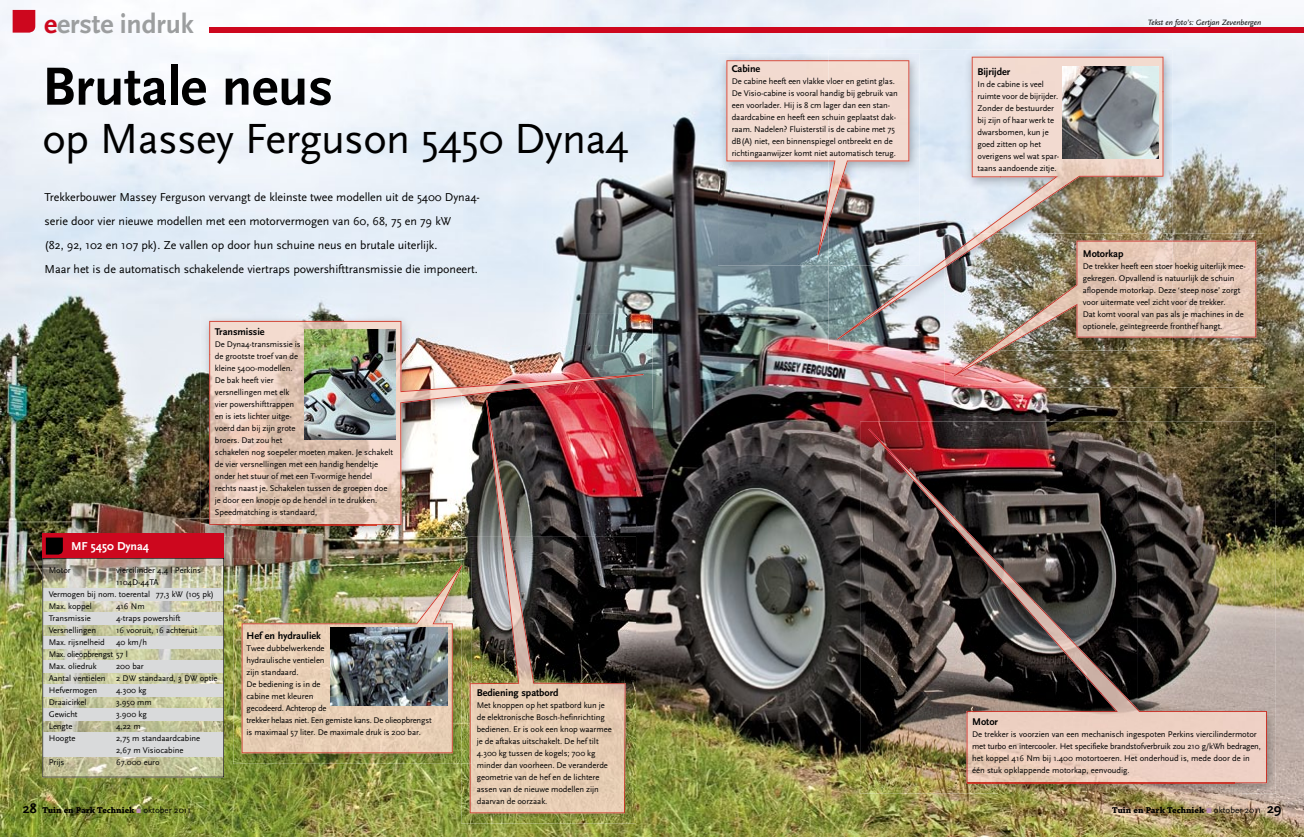
<style>
.page{position:relative;width:1304px;height:837px;background:#fff}
.page>*{position:absolute;margin:0;border:0;box-sizing:border-box;transform-origin:0 0}
.t1{font:700 56px "Scala Sans OT";letter-spacing:-.005em;color:#000}
.t2{font:44px "Scala Sans OT";letter-spacing:-.015em;color:#000}
.t3{font:700 28px "Scala Sans OT";letter-spacing:-.005em;color:#9c9e9f}
.t4{font:12px/24px "Scala Sans OT";letter-spacing:-.005em;color:#000}
.t5{font:700 12px "Scala Sans OT";letter-spacing:-.005em;color:#fff}
.t6{font:700 10.2px "Scala Sans OT";letter-spacing:-.005em;color:#000}
.t7{font:700 9px "Chaparral Pro";color:#000}
.t8{font:8.6px/12px "Scala Sans OT";letter-spacing:-.005em;color:#000}
.t9{font:italic 8px "Scala Sans OT";letter-spacing:-.005em;color:#000}
.s1{color:#cd071e}
.s2{font-family:"Scala Sans OT";font-size:14px}
.s3{color:#bb8eb4}
.s4{font-family:"Scala Sans OT";font-weight:400}
</style>
<div class="page">
<img style="left:0;top:0;width:1304px;height:836px">
<svg style="left:13px;top:10px;width:22px;height:23px"></svg>
<div style="left:209px;top:27px;width:443px;height:6px;background:#cd071e"></div>
<div style="left:652px;top:27px;width:652px;height:6px;background:#cd071e"></div>
<img style="left:718px;top:53px;width:110px;height:212px">
<img style="left:726px;top:60px;width:102px;height:195px">
<img style="left:860px;top:421px;width:277px;height:270px">
<img style="left:1137px;top:421px;width:139px;height:304px">
<img style="left:860px;top:691px;width:138px;height:102px">
<img style="left:998px;top:691px;width:140px;height:19px">
<img style="left:1242px;top:725px;width:34px;height:68px">
<img style="left:998px;top:783px;width:244px;height:10px">
<img style="left:919px;top:481px;width:35px;height:44px">
<img style="left:953px;top:518px;width:36px;height:46px">
<img style="left:988px;top:554px;width:35px;height:50px">
<img style="left:1023px;top:590px;width:35px;height:53px">
<img style="left:1058px;top:626px;width:35px;height:156px">
<img style="left:1092px;top:663px;width:35px;height:119px">
<img style="left:966px;top:711px;width:92px;height:72px">
<img style="left:1127px;top:699px;width:139px;height:83px">
<img style="left:868px;top:428px;width:67px;height:71px">
<img style="left:934px;top:496px;width:34px;height:46px">
<svg style="left:930px;top:499px;width:5px;height:6px"></svg>
<img style="left:968px;top:531px;width:33px;height:49px">
<img style="left:1001px;top:566px;width:34px;height:52px">
<img style="left:1034px;top:600px;width:34px;height:111px">
<img style="left:1067px;top:635px;width:34px;height:76px">
<img style="left:1101px;top:670px;width:34px;height:41px">
<img style="left:966px;top:710px;width:69px;height:2px">
<img style="left:1134px;top:705px;width:133px;height:7px">
<div style="left:1234px;top:712px;width:33px;height:71px;background:#eed0c5"></div>
<img style="left:968px;top:782px;width:266px;height:1px">
<img style="left:945px;top:233px;width:320px;height:154px">
<img style="left:953px;top:240px;width:303px;height:136px">
<img style="left:461px;top:409px;width:175px;height:414px">
<img style="left:470px;top:536px;width:156px;height:277px">
<img style="left:828px;top:50px;width:344px;height:32px">
<img style="left:1162px;top:82px;width:10px;height:151px">
<img style="left:828px;top:265px;width:117px;height:85px">
<img style="left:828px;top:53px;width:92px;height:212px">
<img style="left:828px;top:60px;width:27px;height:163px">
<img style="left:945px;top:233px;width:227px;height:117px">
<img style="left:988px;top:240px;width:184px;height:110px">
<img style="left:855px;top:58px;width:307px;height:268px">
<div style="left:972px;top:57px;width:191px;height:35px;background:#f2dad0"></div>
<img style="left:972px;top:91px;width:28px;height:142px">
<img style="left:1131px;top:91px;width:32px;height:86px">
<img style="left:1000px;top:176px;width:66px;height:54px">
<img style="left:1065px;top:176px;width:66px;height:10px">
<img style="left:902px;top:259px;width:43px;height:37px">
<img style="left:869px;top:290px;width:33px;height:28px">
<img style="left:837px;top:315px;width:33px;height:25px">
<img style="left:945px;top:233px;width:50px;height:34px">
<img style="left:1062px;top:66px;width:96px;height:92px">
<img style="left:201px;top:314px;width:452px;height:31px">
<img style="left:201px;top:345px;width:34px;height:191px">
<img style="left:375px;top:524px;width:104px;height:12px">
<img style="left:621px;top:345px;width:32px;height:64px">
<img style="left:636px;top:409px;width:17px;height:127px">
<img style="left:235px;top:525px;width:140px;height:11px">
<img style="left:486px;top:524px;width:24px;height:12px">
<img style="left:243px;top:322px;width:378px;height:202px">
<img style="left:209px;top:321px;width:192px;height:34px">
<img style="left:209px;top:354px;width:34px;height:171px">
<img style="left:400px;top:354px;width:144px;height:69px">
<img style="left:543px;top:374px;width:101px;height:12px">
<img style="left:376px;top:422px;width:25px;height:103px">
<img style="left:242px;top:524px;width:135px;height:1px">
<img style="left:461px;top:393px;width:28px;height:3px">
<img style="left:304px;top:330px;width:92px;height:109px">
<img style="left:233px;top:558px;width:239px;height:205px">
<img style="left:470px;top:683px;width:2px;height:80px">
<img style="left:242px;top:565px;width:219px;height:188px">
<img style="left:330px;top:626px;width:118px;height:78px">
<div style="left:43px;top:533px;width:181px;height:24px;background:#cd071e"></div>
<svg style="left:43px;top:537px;width:181px;height:240px"></svg>
<h3 class="t3" style="left:44px;top:8px;width:151px"><span class="s1">e</span>erste indruk</h3>
<h1 class="t1" style="left:43px;top:55px;width:292px">Brutale neus</h1>
<h2 class="t2" style="left:43px;top:114px;width:588px">op Massey Ferguson 5450 Dyna4</h2>
<p class="t4" style="left:45px;top:185px;width:437px">Trekkerbouwer Massey Ferguson vervangt de kleinste twee modellen uit de 5400 Dyna4- serie door vier nieuwe modellen met een motorvermogen van 60, 68, 75 en 79 kW<br>(82, 92, 102 en 107 pk). Ze vallen op door hun schuine neus en brutale uiterlijk.<br>Maar het is de automatisch schakelende viertraps powershifttransmissie die imponeert.</p>
<h3 class="t5" style="left:71px;top:539px;width:80px">MF 5450 Dyna4</h3>
<p class="t6" style="left:215px;top:326px;width:51px">Transmissie</p>
<p class="t8" style="left:215px;top:338px;width:180px">De Dyna4-transmissie is<br>de grootste troef van de<br>kleine 5400-modellen.<br>De bak heeft vier<br>versnellingen met elk<br>vier powershifttrappen<br>en is iets lichter uitge-<br>voerd dan bij zijn grote<br>broers. Dat zou het<br>schakelen nog soepeler moeten maken. Je schakelt de vier versnellingen met een handig hendeltje onder het stuur of met een T-vormige hendel rechts naast je. Schakelen tussen de groepen doe je door een knopje op de hendel in te drukken.<br>Speedmatching is standaard,</p>
<p class="t6" style="left:732px;top:63px;width:30px">Cabine</p>
<p class="t8" style="left:732px;top:75px;width:168px">De cabine heeft een vlakke vloer en getint glas.<br>De Visio-cabine is vooral handig bij gebruik van een voorlader. Hij is 8 cm lager dan een stan&shy;daardcabine en heeft een schuin geplaatst dak&shy;raam. Nadelen? Fluisterstil is de cabine met 75 dB(A) niet, een binnenspiegel ontbreekt en de richtingaanwijzer komt niet automatisch terug.</p>
<p class="t6" style="left:977px;top:66px;width:34px">Bijrijder</p>
<p class="t8" style="left:977px;top:78px;width:83px">In de cabine is veel ruimte voor de bijrijder.<br>Zonder de bestuurder bij zijn of haar werk te dwarsbomen, kun je goed zitten op het overigens wel wat spar&shy;taans aandoende zitje.</p>
<p class="t9" style="left:1148px;top:18px;width:115px">Tekst en foto’s: Gertjan Zevenbergen</p>
<p class="t6" style="left:1083px;top:247px;width:42px">Motorkap</p>
<p class="t8" style="left:1083px;top:260px;width:165px">De trekker heeft een stoer hoekig uiterlijk mee&shy;gekregen. Opvallend is natuurlijk de schuin aflopende motorkap. Deze ‘steep nose’ zorgt voor uitermate veel zicht voor de trekker.<br>Dat komt vooral van pas als je machines in de optionele, geïntegreerde fronthef hangt.</p>
<p class="t8" style="left:49px;top:564px;width:24px">Motor</p>
<p class="t8" style="left:116px;top:564px;width:86px">viercilinder 4,4 l Perkins</p>
<p class="t8" style="left:116px;top:576px;width:44px">1104D-44TA</p>
<p class="t8" style="left:49px;top:588px;width:167px">Vermogen bij nom. toerental 77,3 kW (105 pk)</p>
<p class="t8" style="left:49px;top:600px;width:45px">Max. koppel</p>
<p class="t8" style="left:116px;top:600px;width:30px">416 Nm</p>
<p class="t8" style="left:49px;top:612px;width:44px">Transmissie</p>
<p class="t8" style="left:116px;top:612px;width:66px">4-traps powershift</p>
<p class="t8" style="left:49px;top:624px;width:49px">Versnellingen</p>
<p class="t8" style="left:116px;top:624px;width:83px">16 vooruit, 16 achteruit</p>
<p class="t8" style="left:49px;top:636px;width:58px">Max. rijsnelheid</p>
<p class="t6" style="left:247px;top:629px;width:76px">Hef en hydrauliek</p>
<p class="t8" style="left:247px;top:642px;width:187px">Twee dubbelwerkende<br>hydraulische ventielen<br>zijn standaard.<br>De bediening is in de<br>cabine met kleuren<br>gecodeerd. Achterop de<br>trekker helaas niet. Een gemiste kans. De olieopbrengst is maximaal 57 liter. De maximale druk is 200 bar.</p>
<p class="t8" style="left:49px;top:636px;width:100px;text-indent:67px">40 km/h<br>Max. olieopbrengst 57 l<br>Max. oliedruk</p>
<p class="t8" style="left:49px;top:660px;width:170px;text-indent:67px">200 bar<br>Aantal ventielen 2 DW standaard, 3 DW optie<br>Hefvermogen</p>
<p class="t8" style="left:116px;top:684px;width:32px">4.300 kg</p>
<p class="t6" style="left:477px;top:686px;width:83px">Bediening spatbord</p>
<p class="t8" style="left:477px;top:698px;width:137px">Met knoppen op het spatbord kun je de elektronische Bosch-hefinrichting bedienen. Er is ook een knop waarmee je de aftakas uitschakelt. De hef tilt 4.300 kg tussen de kogels; 700 kg minder dan voorheen. De veranderde geometrie van de hef en de lichtere assen van de nieuwe modellen zijn daarvan de oorzaak.</p>
<p class="t8" style="left:49px;top:696px;width:39px">Draaicirkel</p>
<p class="t8" style="left:116px;top:696px;width:37px">3.950 mm</p>
<p class="t8" style="left:49px;top:708px;width:30px">Gewicht</p>
<p class="t8" style="left:116px;top:708px;width:32px">3.900 kg</p>
<p class="t8" style="left:49px;top:720px;width:25px">Lengte</p>
<p class="t8" style="left:116px;top:720px;width:26px">4,22 m</p>
<p class="t8" style="left:49px;top:732px;width:28px">Hoogte</p>
<p class="t8" style="left:116px;top:732px;width:86px">2,75 m standaardcabine<br>2,67 m Visiocabine</p>
<p class="t8" style="left:49px;top:756px;width:17px">Prijs</p>
<p class="t8" style="left:116px;top:756px;width:45px">67.000 euro</p>
<p class="t6" style="left:972px;top:715px;width:27px">Motor</p>
<p class="t8" style="left:972px;top:727px;width:290px">De trekker is voorzien van een mechanisch ingespoten Perkins viercilindermotor met turbo en intercooler. Het specifieke brandstofverbruik zou 210 g/kWh bedragen, het koppel 416 Nm bij 1.400 motortoeren. Het onderhoud is, mede door de in één stuk opklappende motorkap, eenvoudig.</p>
<p class="t7" style="left:23px;top:804px;width:169px"><span class="s2">28</span> Tuin en Park Techniek <span class="s3">■</span> <span class="s4">oktober 2011</span></p>
<p class="t7" style="left:1112px;top:804px;width:171px">Tuin en Park Techniek <span class="s3">■</span> <span class="s4">oktober 2011</span> <span class="s2">29</span></p>
</div>
